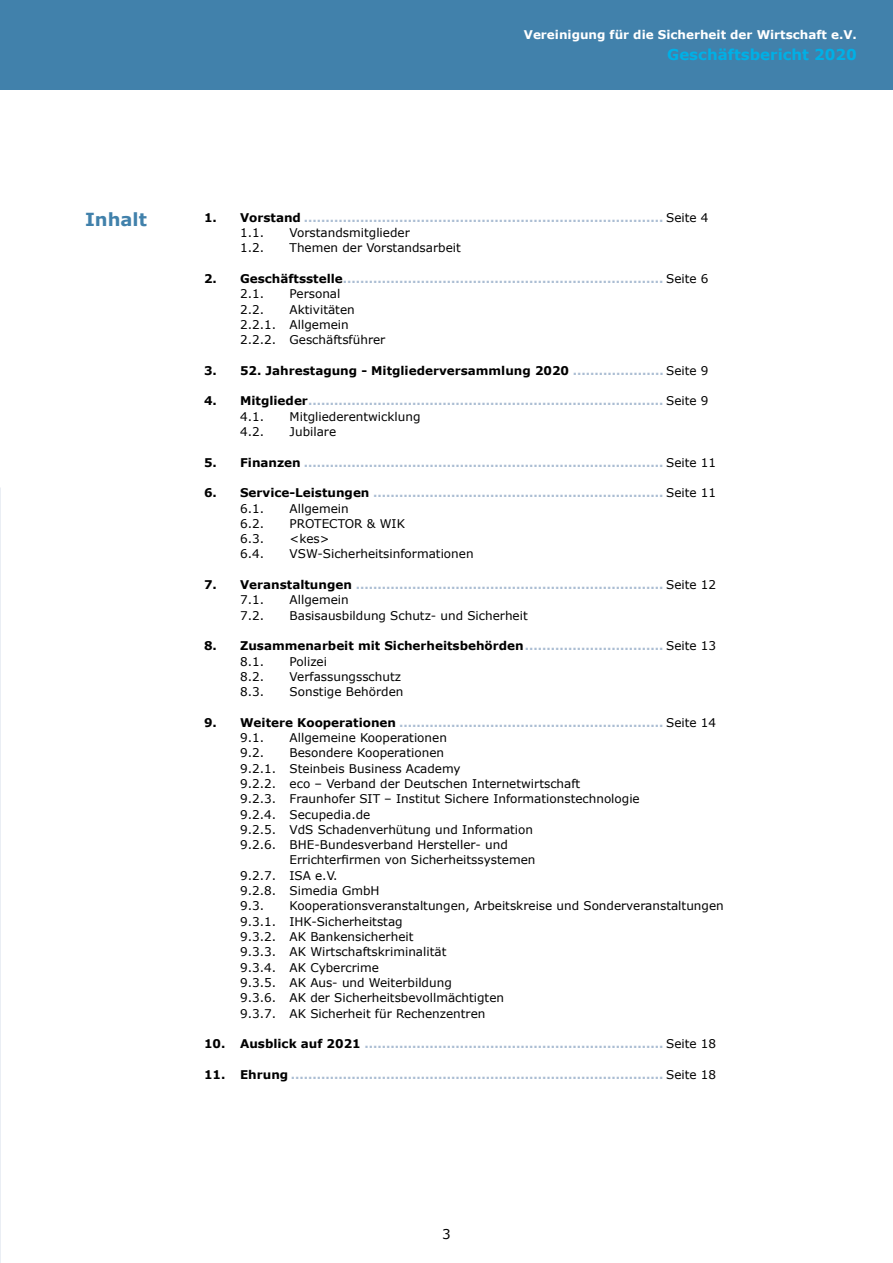
<style>
.page{position:relative;width:893px;height:1263px;background:#fff}
.page>*{position:absolute;margin:0;border:0;box-sizing:border-box;transform-origin:0 0}
.t1{font:700 18px "Verdana";color:#4181ab}
.t2{font:700 15px "Verdana";color:#00b0e6}
.t3{font:13.5px "Verdana";color:#000}
.t4{font:12px/15.3px "Verdana";color:#000}
.t5{font:700 12px/15.3px "Verdana";color:#abbdd3}
.t6{font:700 12px/15.3px "Verdana";color:#000}
.t7{font:700 12px "Verdana";color:#fff}
.s1{color:#000}
.s2{font-weight:400;color:#000}
.s3{color:#abbdd3}
.s4{font-weight:400}
</style>
<div class="page">
<div style="left:0;top:0;width:893px;height:89px;background:#4181ab"></div>
<hr style="left:0;top:0;width:1px;height:89px;background:#009ee0">
<p class="t7" style="left:524px;top:26px;width:335px">Vereinigung für die Sicherheit der Wirtschaft e.V.</p>
<p class="t2" style="left:667px;top:44px;width:191px">Geschäftsbericht 2020</p>
<h1 class="t1" style="left:85px;top:207px;width:63px">Inhalt</h1>
<p class="t5" style="left:240px;top:210px;width:470px;text-indent:-36px"><span class="s1">1. Vorstand</span> ................................................................................... <span class="s2">Seite 4<br>1.1.</span></p>
<p class="t4" style="left:290px;top:225px;width:122px">Vorstandsmitglieder</p>
<p class="t4" style="left:240px;top:240px;width:25px">1.2.</p>
<p class="t4" style="left:290px;top:240px;width:173px">Themen der Vorstandsarbeit</p>
<p class="t5" style="left:240px;top:271px;width:470px;text-indent:-36px"><span class="s1">2. Geschäftsstelle</span>.......................................................................... <span class="s2">Seite 6<br>2.1.</span></p>
<p class="t4" style="left:290px;top:286px;width:52px">Personal</p>
<p class="t4" style="left:240px;top:301px;width:147px;text-indent:50px">Aktivitäten<br>2.2.1. Allgemein<br>2.2.2. Geschäftsführer</p>
<p class="t6" style="left:204px;top:363px;width:506px">3. 52. Jahrestagung - Mitgliederversammlung 2020 <span class="s3">.....................</span> <span class="s4">Seite 9</span></p>
<p class="t5" style="left:240px;top:393px;width:470px;text-indent:-36px"><span class="s1">4. Mitglieder</span>.................................................................................. <span class="s2">Seite 9<br>4.1.</span></p>
<p class="t4" style="left:240px;top:301px;width:25px">2.2.</p>
<p class="t4" style="left:290px;top:409px;width:132px">Mitgliederentwicklung</p>
<p class="t4" style="left:240px;top:424px;width:25px">4.2.</p>
<p class="t4" style="left:290px;top:424px;width:48px">Jubilare</p>
<p class="t5" style="left:204px;top:454px;width:514px"><span class="s1">5. Finanzen</span> ................................................................................... <span class="s2">Seite 11</span></p>
<p class="t5" style="left:240px;top:485px;width:478px;text-indent:-36px"><span class="s1">6. Service-Leistungen</span> ................................................................... <span class="s2">Seite 11<br>6.1.</span></p>
<p class="t4" style="left:290px;top:500px;width:61px">Allgemein</p>
<p class="t4" style="left:240px;top:516px;width:25px">6.2.</p>
<p class="t4" style="left:290px;top:516px;width:117px">PROTECTOR &amp; WIK</p>
<p class="t4" style="left:240px;top:531px;width:25px">6.3.</p>
<p class="t4" style="left:290px;top:531px;width:42px">&lt;kes&gt;</p>
<p class="t4" style="left:240px;top:546px;width:25px">6.4.</p>
<p class="t4" style="left:290px;top:546px;width:185px">VSW-Sicherheitsinformationen</p>
<p class="t5" style="left:240px;top:577px;width:478px;text-indent:-36px"><span class="s1">7. Veranstaltungen</span> ....................................................................... <span class="s2">Seite 12<br>7.1.</span></p>
<p class="t4" style="left:290px;top:592px;width:61px">Allgemein</p>
<p class="t4" style="left:240px;top:607px;width:25px">7.2.</p>
<p class="t4" style="left:290px;top:607px;width:240px">Basisausbildung Schutz- und Sicherheit</p>
<p class="t6" style="left:240px;top:638px;width:478px;text-indent:-36px">8. Zusammenarbeit mit Sicherheitsbehörden<span class="s3">................................</span> <span class="s4">Seite 13<br>8.1.</span></p>
<p class="t4" style="left:290px;top:653px;width:39px">Polizei</p>
<p class="t4" style="left:240px;top:669px;width:25px">8.2.</p>
<p class="t4" style="left:290px;top:669px;width:113px">Verfassungsschutz</p>
<p class="t4" style="left:240px;top:684px;width:25px">8.3.</p>
<p class="t4" style="left:290px;top:684px;width:115px">Sonstige Behörden</p>
<p class="t5" style="left:240px;top:714px;width:478px;text-indent:-36px"><span class="s1">9. Weitere Kooperationen</span> ............................................................. <span class="s2">Seite 14<br>9.1.</span></p>
<p class="t4" style="left:290px;top:730px;width:159px">Allgemeine Kooperationen</p>
<p class="t4" style="left:240px;top:745px;width:25px">9.2.</p>
<p class="t4" style="left:290px;top:745px;width:156px">Besondere Kooperationen</p>
<p class="t4" style="left:240px;top:760px;width:222px">9.2.1. Steinbeis Business Academy</p>
<p class="t4" style="left:240px;top:776px;width:342px">9.2.2. eco – Verband der Deutschen Internetwirtschaft</p>
<p class="t4" style="left:240px;top:791px;width:401px">9.2.3. Fraunhofer SIT – Institut Sichere Informationstechnologie</p>
<p class="t4" style="left:240px;top:806px;width:132px">9.2.4. Secupedia.de</p>
<p class="t4" style="left:240px;top:822px;width:294px">9.2.5. VdS Schadenverhütung und Information</p>
<p class="t4" style="left:240px;top:837px;width:269px">9.2.6. BHE-Bundesverband Hersteller- und</p>
<p class="t4" style="left:290px;top:852px;width:247px">Errichterfirmen von Sicherheitssystemen</p>
<p class="t4" style="left:240px;top:868px;width:99px">9.2.7. ISA e.V.</p>
<p class="t4" style="left:240px;top:883px;width:141px">9.2.8. Simedia GmbH</p>
<p class="t4" style="left:240px;top:898px;width:25px">9.3.</p>
<p class="t4" style="left:240px;top:898px;width:485px;text-indent:50px">Kooperationsveranstaltungen, Arbeitskreise und Sonderveranstaltungen 9.3.1. IHK-Sicherheitstag<br>9.3.2. AK Bankensicherheit<br>9.3.3. AK Wirtschaftskriminalität<br>9.3.4. AK Cybercrime<br>9.3.5. AK Aus- und Weiterbildung<br>9.3.6. AK der Sicherheitsbevollmächtigten<br>9.3.7. AK Sicherheit für Rechenzentren</p>
<p class="t5" style="left:204px;top:1036px;width:514px"><span class="s1">10. Ausblick auf 2021</span> ..................................................................... <span class="s2">Seite 18</span></p>
<p class="t5" style="left:204px;top:1066px;width:514px"><span class="s1">11. Ehrung</span> ...................................................................................... <span class="s2">Seite 18</span></p>
<p class="t3" style="left:442px;top:1225px;width:10px">3</p>
</div>
